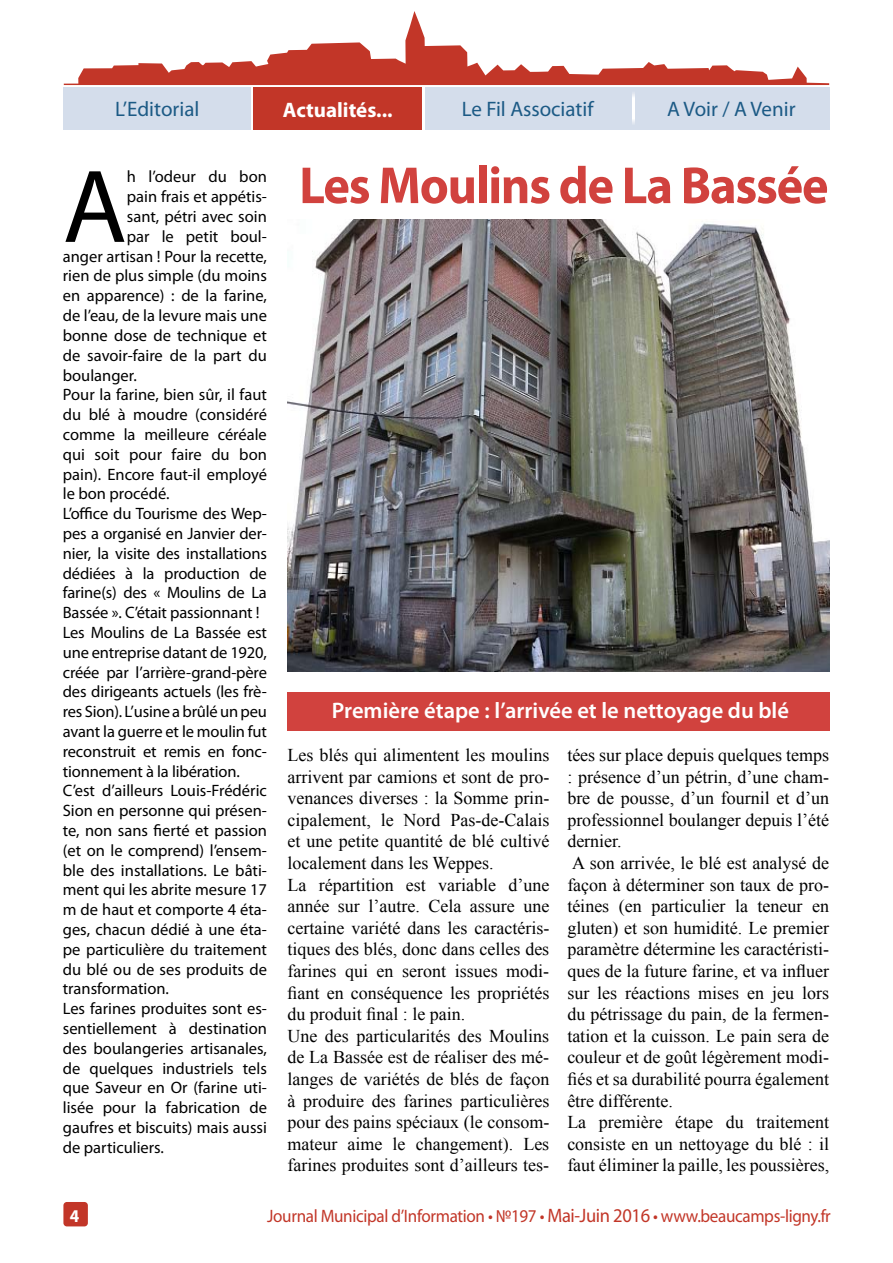
<style>
.page{position:relative;width:893px;height:1263px;background:#fff}
.page>*{position:absolute;margin:0;border:0;box-sizing:border-box;transform-origin:0 0}
.t1{font:104.7px "Myriad Pro";color:#000}
.t2{font:700 52.5px "Myriad Pro";letter-spacing:-.025em;color:#d1423e;scale:.96 1}
.t3{font:600 22.5px "Myriad Pro";color:#fff}
.t4{font:21px "Myriad Pro";color:#1c5a85}
.t5{font:700 21px "Myriad Pro";color:#fff}
.t6{font:18px/21.6px "Times New Roman";color:#000}
.t7{font:18px "Myriad Pro";letter-spacing:-.02em;color:#c23628;scale:.95 1}
.t8{font:700 18px "Myriad Pro";color:#fff;scale:.95 1}
.t9{font:16.5px "Myriad Pro";color:#000}
.s1{font-size:19.5px}
</style>
<div class="page">
<svg style="left:64px;top:11px;width:765px;height:74px"></svg>
<div style="left:63px;top:1202px;width:25px;height:24px;background:#c23628;border-radius:3px"></div>
<div style="left:253px;top:87px;width:577px;height:43px;background:#d4ddeb"></div>
<div style="left:254px;top:88px;width:168px;height:42px;background:#c23628"></div>
<hr style="left:423px;top:88px;width:2px;height:42px;background:#fff">
<svg style="left:632px;top:93px;width:3px;height:31px"></svg>
<div style="left:64px;top:87px;width:187px;height:43px;background:#d4ddeb"></div>
<img style="left:288px;top:219px;width:541px;height:452px">
<div style="left:287px;top:692px;width:542px;height:38px;background:#d1423e"></div>
<p class="t4" style="left:115px;top:96px;width:86px">L’Editorial</p>
<p class="t5" style="left:283px;top:96px;width:111px">Actualités...</p>
<p class="t4" style="left:462px;top:96px;width:133px">Le Fil Associatif</p>
<p class="t4" style="left:667px;top:96px;width:130px">A Voir / A Venir</p>
<h1 class="t1" style="left:63px;top:142px;width:66px">A</h1>
<p class="t9" style="left:127px;top:167px;width:142px">h l’odeur du bon</p>
<p class="t9" style="left:127px;top:187px;width:142px">pain frais et appétis-</p>
<p class="t9" style="left:127px;top:206px;width:142px">sant, pétri avec soin</p>
<p class="t9" style="left:127px;top:226px;width:142px">par le petit boul-</p>
<p class="t9" style="left:63px;top:246px;width:206px">anger artisan ! Pour la recette,</p>
<p class="t9" style="left:63px;top:266px;width:206px">rien de plus simple (du moins</p>
<p class="t9" style="left:63px;top:286px;width:206px">en apparence) : de la farine,</p>
<p class="t9" style="left:63px;top:305px;width:206px">de l’eau, de la levure mais une</p>
<p class="t9" style="left:63px;top:325px;width:206px">bonne dose de technique et</p>
<p class="t9" style="left:63px;top:345px;width:206px">de savoir-faire de la part du</p>
<p class="t9" style="left:63px;top:365px;width:75px">boulanger.</p>
<p class="t9" style="left:63px;top:385px;width:206px">Pour la farine, bien sûr, il faut</p>
<p class="t9" style="left:63px;top:404px;width:206px">du blé à moudre (considéré</p>
<p class="t9" style="left:63px;top:424px;width:206px">comme la meilleure céréale</p>
<p class="t9" style="left:63px;top:444px;width:206px">qui soit pour faire du bon</p>
<p class="t9" style="left:63px;top:464px;width:206px">pain). Encore faut-il employé</p>
<p class="t9" style="left:63px;top:484px;width:108px">le bon procédé.</p>
<p class="t9" style="left:63px;top:503px;width:206px">L’office du Tourisme des Wep-</p>
<p class="t9" style="left:63px;top:523px;width:206px">pes a organisé en Janvier der-</p>
<p class="t9" style="left:63px;top:543px;width:206px">nier, la visite des installations</p>
<p class="t9" style="left:63px;top:563px;width:206px">dédiées à la production de</p>
<p class="t9" style="left:63px;top:583px;width:206px">farine(s) des « Moulins de La</p>
<p class="t9" style="left:63px;top:602px;width:198px">Bassée ». C’était passionnant !</p>
<p class="t9" style="left:63px;top:622px;width:206px">Les Moulins de La Bassée est</p>
<p class="t9" style="left:63px;top:642px;width:206px">une entreprise datant de 1920,</p>
<p class="t9" style="left:63px;top:662px;width:206px">créée par l’arrière-grand-père</p>
<p class="t9" style="left:63px;top:682px;width:206px">des dirigeants actuels (les frè-</p>
<p class="t9" style="left:63px;top:701px;width:206px">res Sion). L’usine a brûlé un peu</p>
<p class="t9" style="left:63px;top:721px;width:206px">avant la guerre et le moulin fut</p>
<p class="t9" style="left:63px;top:741px;width:206px">reconstruit et remis en fonc-</p>
<p class="t9" style="left:63px;top:761px;width:179px">tionnement à la libération.</p>
<p class="t9" style="left:63px;top:781px;width:206px">C’est d’ailleurs Louis-Frédéric</p>
<p class="t9" style="left:63px;top:800px;width:206px">Sion en personne qui présen-</p>
<p class="t9" style="left:63px;top:820px;width:206px">te, non sans fierté et passion</p>
<p class="t9" style="left:63px;top:840px;width:206px">(et on le comprend) l’ensem-</p>
<p class="t9" style="left:63px;top:860px;width:206px">ble des installations. Le bâti-</p>
<p class="t9" style="left:63px;top:880px;width:206px">ment qui les abrite mesure 17</p>
<p class="t9" style="left:63px;top:899px;width:206px">m de haut et comporte 4 éta-</p>
<p class="t9" style="left:63px;top:919px;width:206px">ges, chacun dédié à une éta-</p>
<p class="t9" style="left:63px;top:939px;width:206px">pe particulière du traitement</p>
<p class="t9" style="left:63px;top:959px;width:206px">du blé ou de ses produits de</p>
<p class="t9" style="left:63px;top:979px;width:108px">transformation.</p>
<p class="t9" style="left:63px;top:998px;width:206px">Les farines produites sont es-</p>
<p class="t9" style="left:63px;top:1018px;width:206px">sentiellement à destination</p>
<p class="t9" style="left:63px;top:1038px;width:206px">des boulangeries artisanales,</p>
<p class="t9" style="left:63px;top:1058px;width:206px">de quelques industriels tels</p>
<p class="t9" style="left:63px;top:1078px;width:206px">que Saveur en Or (farine uti-</p>
<p class="t9" style="left:63px;top:1097px;width:206px">lisée pour la fabrication de</p>
<p class="t9" style="left:63px;top:1117px;width:206px">gaufres et biscuits) mais aussi</p>
<p class="t9" style="left:63px;top:1137px;width:103px">de particuliers.</p>
<h2 class="t2" style="left:299px;top:151px;width:553px">Les Moulins de La Bassée</h2>
<h3 class="t3" style="left:332px;top:696px;width:459px">Première étape : l’arrivée et le nettoyage du blé</h3>
<p class="t6" style="left:287px;top:744px;width:263px">Les blés qui alimentent les moulins arrivent par camions et sont de pro&shy;venances diverses : la Somme prin&shy;cipalement, le Nord Pas-de-Calais et une petite quantité de blé cultivé localement dans les Weppes.<br>La répartition est variable d’une année sur l’autre. Cela assure une certaine variété dans les caractéris&shy;tiques des blés, donc dans celles des farines qui en seront issues modi&shy;fiant en conséquence les propriétés du produit final : le pain.<br>Une des particularités des Moulins de La Bassée est de réaliser des mé&shy;langes de variétés de blés de façon à produire des farines particulières pour des pains spéciaux (le consom&shy;mateur aime le changement). Les farines produites sont d’ailleurs tes-</p>
<p class="t6" style="left:567px;top:744px;width:263px">tées sur place depuis quelques temps : présence d’un pétrin, d’une cham&shy;bre de pousse, d’un fournil et d’un professionnel boulanger depuis l’été dernier.<br>A son arrivée, le blé est analysé de façon à déterminer son taux de pro&shy;téines (en particulier la teneur en gluten) et son humidité. Le premier paramètre détermine les caractéristi&shy;ques de la future farine, et va influer sur les réactions mises en jeu lors du pétrissage du pain, de la fermen&shy;tation et la cuisson. Le pain sera de couleur et de goût légèrement modi&shy;fiés et sa durabilité pourra également être différente.<br>La première étape du traitement consiste en un nettoyage du blé : il faut éliminer la paille, les poussières,</p>
<p class="t8" style="left:70px;top:1204px;width:11px">4</p>
<p class="t7" style="left:267px;top:1204px;width:595px">Journal Municipal d’Information • №197 • <span class="s1">Mai-Juin 2016</span> • www.beaucamps-ligny.fr</p>
</div>
